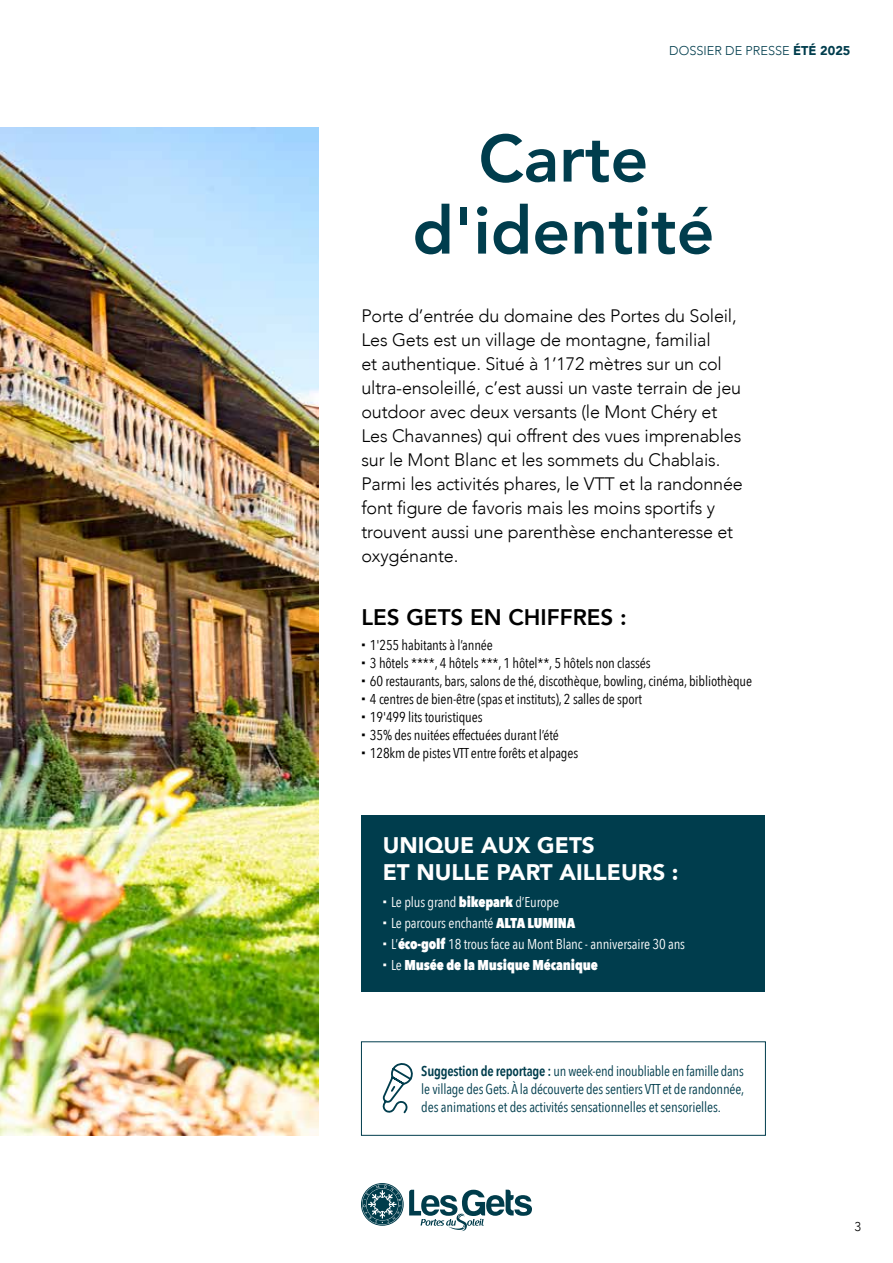
<style>
.page{position:relative;width:893px;height:1263px;background:#fff}
.page>*{position:absolute;margin:0;border:0;box-sizing:border-box;transform-origin:0 0}
.t1{font:800 66px/72px "Avenir";color:#003d4d;text-align:center}
.t2{font:900 22.5px/27px "Avenir";color:#fff}
.t3{font:800 22.5px "Avenir";color:#000}
.t4{font:300 18px/24px "Avenir";letter-spacing:-.01em;color:#000}
.t5{font:14.25px/18px "Avenir Next Condensed";letter-spacing:-.01em;color:#000}
.t6{font:14.25px/18px "Avenir Next Condensed";letter-spacing:-.01em;color:#003d4d;text-align:justify}
.t7{font:14.25px/21px "Avenir Next Condensed";letter-spacing:-.01em;color:#fff}
.t8{font:300 12.75px "Avenir";color:#003d4d}
.t9{font:300 12.75px "Avenir";color:#000}
.s1{font-weight:900}
.s2{font-weight:800}
.s3{font-weight:600}
</style>
<div class="page">
<svg style="left:361px;top:1183px;width:171px;height:48px"></svg>
<img style="left:0;top:128px;width:319px;height:1008px">
<div style="left:361px;top:816px;width:404px;height:176px;background:#003d4d"></div>
<div style="left:361px;top:1041px;width:405px;height:95px;border:1px solid #003d4d"></div>
<svg style="left:382px;top:1063px;width:31px;height:51px"></svg>
<p class="t8" style="left:669px;top:43px;width:183px">DOSSIER DE PRESSE <span class="s1">ÉTÉ 2025</span></p>
<h1 class="t1" style="left:412px;top:124px;width:304px">Carte d'identité</h1>
<p class="t4" style="left:361px;top:304px;width:383px">Porte d’entrée du domaine des Portes du Soleil, Les Gets est un village de montagne, familial<br>et authentique. Situé à 1’172 mètres sur un col ultra-ensoleillé, c’est aussi un vaste terrain de jeu outdoor avec deux versants (le Mont Chéry et Les Chavannes) qui offrent des vues imprenables sur le Mont Blanc et les sommets du Chablais.<br>Parmi les activités phares, le VTT et la randonnée font figure de favoris mais les moins sportifs y trouvent aussi une parenthèse enchanteresse et oxygénante.</p>
<p class="t3" style="left:361px;top:599px;width:267px">LES GETS EN CHIFFRES :</p>
<p class="t5" style="left:370px;top:636px;width:384px">1'255 habitants à l’année<br>3 hôtels ****, 4 hôtels ***, 1 hôtel**, 5 hôtels non classés<br>60 restaurants, bars, salons de thé, discothèque, bowling, cinéma, bibliothèque 4 centres de bien-être (spas et instituts), 2 salles de sport<br>19'499 lits touristiques<br>35% des nuitées effectuées durant l’été<br>128km de pistes VTT entre forêts et alpages</p>
<p class="t2" style="left:383px;top:832px;width:297px">UNIQUE AUX GETS<br>ET NULLE PART AILLEURS :</p>
<p class="t7" style="left:391px;top:892px;width:295px">Le plus grand <span class="s2">bikepark</span> d’Europe<br>Le parcours enchanté <span class="s2">ALTA LUMINA<br></span>L’<span class="s2">éco-golf</span> 18 trous face au Mont Blanc - anniversaire 30 ans Le <span class="s2">Musée de la Musique Mécanique</span></p>
<p class="t6" style="left:421px;top:1062px;width:324px"><span class="s3">Suggestion de reportage :</span> un week-end inoubliable en famille dans le village des Gets. À la découverte des sentiers VTT et de randonnée, des animations et des activités sensationnelles et sensorielles.</p>
<p class="t9" style="left:854px;top:1220px;width:8px">3</p>
</div>
